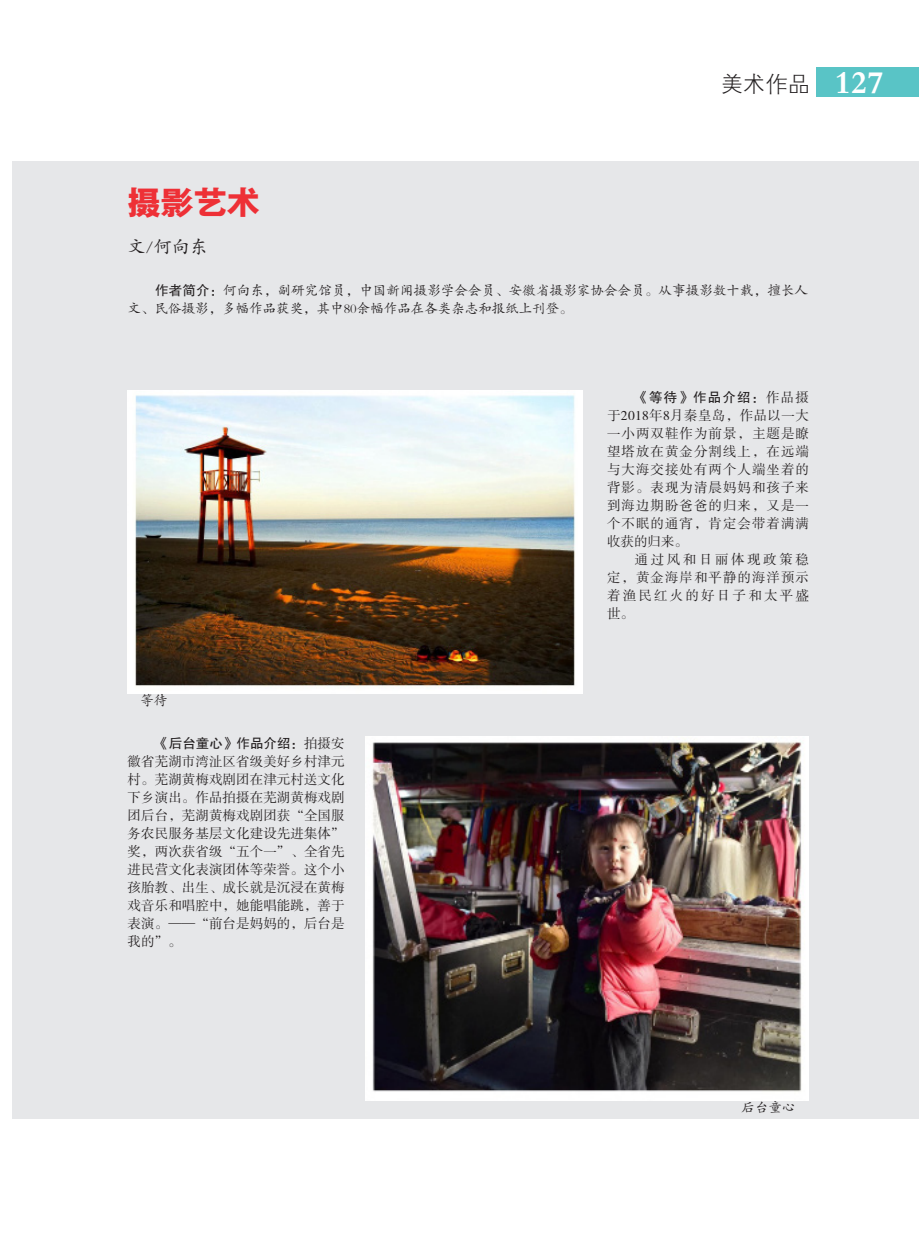
<style>
.page{position:relative;width:919px;height:1238px;background:#fff}
.page>*{position:absolute;margin:0;border:0;box-sizing:border-box;transform-origin:0 0}
.t1{font:33px "FZYDCHJW GB1 0";color:#ee3036}
.t2{font:22.5px "FZXH1 K GBK1 0";color:#231f20}
.t3{font:18px "FZKTK GBK1 0";color:#231f20}
.t4{font:13.5px/18px "FZSSK GBK1 0";letter-spacing:.075em;color:#231f20;text-align:justify}
.t5{font:13.5px/18px "FZKTK GBK1 0";letter-spacing:.005em;color:#231f20}
.t6{font:13.5px "FZHTK GBK1 0";color:#231f20}
.s1{font-family:"FZDBSK GBK1 0";font-size:33px;color:#fff}
.s2{font-family:"FZHTK GBK1 0"}
.s3{font-family:"FZSSK GBK1 0"}
</style>
<div class="page">
<div style="left:816px;top:68px;width:102px;height:29px;background:#59c4c6"></div>
<div style="left:13px;top:161px;width:905px;height:957px;background:#e6e7e9"></div>
<img style="left:128px;top:391px;width:454px;height:302px">
<img style="left:366px;top:736px;width:442px;height:364px">
<h1 class="t1" style="left:128px;top:185px;width:133px">摄影艺术</h1>
<h3 class="t3" style="left:128px;top:238px;width:82px">文/何向东</h3>
<h2 class="t2" style="left:720px;top:71px;width:165px">美术作品 <span class="s1">127</span></h2>
<p class="t5" style="left:128px;top:282px;width:682px;text-indent:28px"><span class="s2">作者简介：</span>何向东，副研究馆员，中国新闻摄影学会会员、安徽省摄影家协会会员。从事摄影数十载，擅长人文、民俗摄影，多幅作品获奖，其中80余幅作品在各类杂志和报纸上刊登。</p>
<p class="t5" style="left:140px;top:692px;width:28px">等待</p>
<p class="t6" style="left:155px;top:735px;width:191px">《后台童心》作品介绍：<span class="s3">拍摄安</span></p>
<p class="t4" style="left:128px;top:752px;width:218px">徽省芜湖市湾沚区省级美好乡村津元村。芜湖黄梅戏剧团在津元村送文化下乡演出。作品拍摄在芜湖黄梅戏剧团后台，芜湖黄梅戏剧团获“全国服务农民服务基层文化建设先进集体”奖，两次获省级“五个一”、全省先进民营文化表演团体等荣誉。这个小孩胎教、出生、成长就是沉浸在黄梅戏音乐和唱腔中，她能唱能跳，善于表演。——“前台是妈妈的，后台是我的”。</p>
<p class="t6" style="left:634px;top:390px;width:176px">《等待》作品介绍：<span class="s3">作品摄</span></p>
<p class="t4" style="left:607px;top:407px;width:203px">于2018年8月秦皇岛，作品以一大一小两双鞋作为前景，主题是瞭望塔放在黄金分割线上，在远端与大海交接处有两个人端坐着的背影。表现为清晨妈妈和孩子来到海边期盼爸爸的归来，又是一个不眠的通宵，肯定会带着满满收获的归来。</p>
<p class="t4" style="left:607px;top:551px;width:203px;text-indent:28px">通过风和日丽体现政策稳定，黄金海岸和平静的海洋预示着渔民红火的好日子和太平盛世。</p>
<p class="t5" style="left:741px;top:1098px;width:55px">后台童心</p>
</div>
